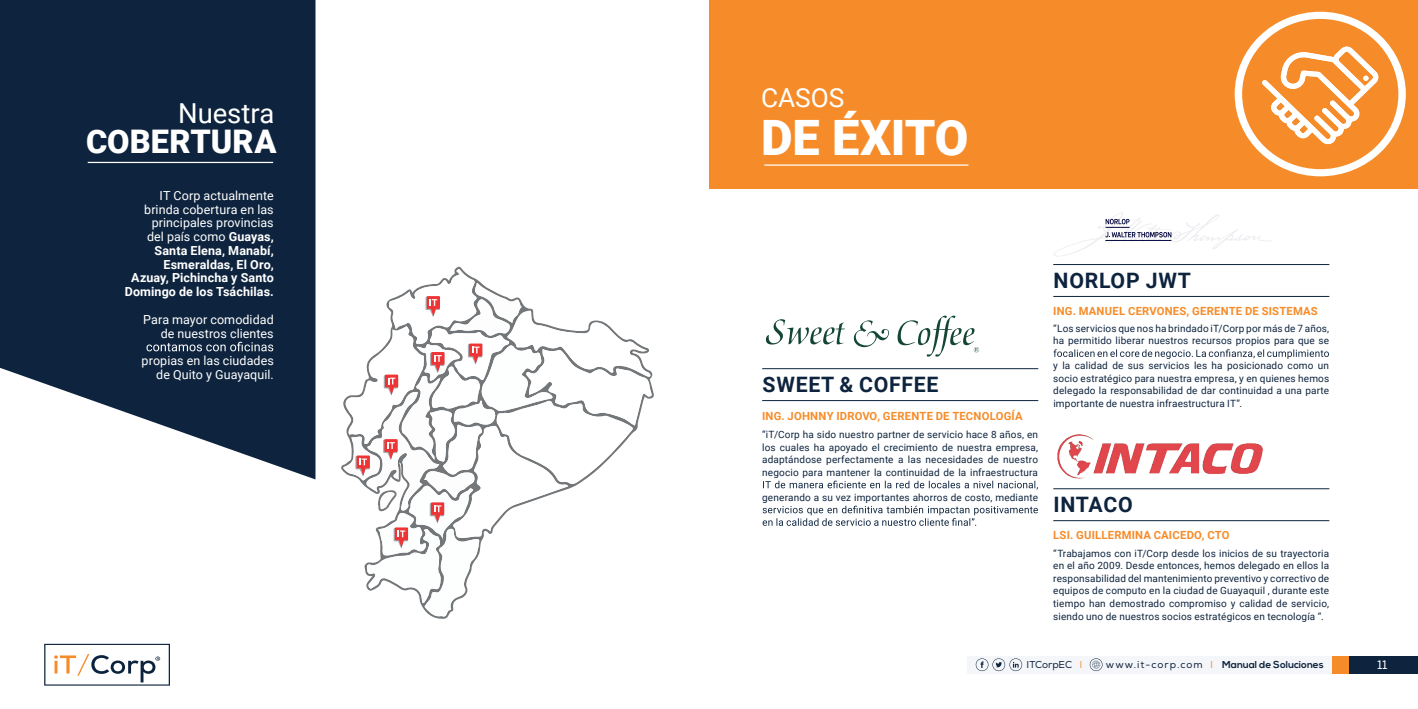
<style>
.page{position:relative;width:1418px;height:709px;background:#fff}
.page>*{position:absolute;margin:0;border:0;box-sizing:border-box;transform-origin:0 0}
.t1{font:900 48.75px "Roboto";letter-spacing:-.005em;color:#fff}
.t2{font:900 32.5px "Roboto";color:#fff}
.t3{font:27.5px "Roboto";letter-spacing:-.005em;color:#fff}
.t4{font:26.25px "Roboto";color:#fff}
.t5{font:700 21.25px "Roboto";letter-spacing:.035em;color:#0e243e}
.t6{font:700 12.5px/13.8px "Roboto";letter-spacing:.01em;color:#fff;text-align:right}
.t7{font:12.5px/13.8px "Roboto";letter-spacing:.005em;color:#fff;text-align:right}
.t8{font:12.5px "Nexa";color:#fff}
.t9{font:700 11.25px "Roboto";letter-spacing:.015em;color:#f68c29}
.t10{font:10px/12.5px "Roboto";letter-spacing:.015em;color:#0e243e;text-align:justify}
.t11{font:700 10px "Nexa";color:#0e243e}
.t12{font:10px "Nexa";letter-spacing:-.005em;color:#0e243e}
.s1{font-weight:400}
.s2{color:#f68c29}
.s3{font-weight:400;color:#f68c29}
</style>
<div class="page">
<svg style="left:44px;top:644px;width:126px;height:41px"></svg>
<svg style="left:343px;top:268px;width:309px;height:349px"></svg>
<svg style="left:0;top:0;width:315px;height:479px;background:#2a3d54"></svg>
<svg style="left:146px;top:342px;width:127px;height:9px"></svg>
<hr style="left:88px;top:162px;width:185px;height:1px;background:#fff">
<div style="left:1348px;top:656px;width:69px;height:17px;background:#0e243e"></div>
<div style="left:1331px;top:656px;width:17px;height:17px;background:#f68c29"></div>
<div style="left:966px;top:656px;width:365px;height:17px;background:#f5f6f9"></div>
<svg style="left:975px;top:658px;width:47px;height:13px"></svg>
<svg style="left:1089px;top:658px;width:13px;height:13px"></svg>
<div style="left:709px;top:0;width:708px;height:189px;background:#f68c29"></div>
<svg style="left:766px;top:319px;width:78px;height:25px"></svg>
<svg style="left:853px;top:320px;width:36px;height:27px"></svg>
<svg style="left:897px;top:315px;width:82px;height:41px"></svg>
<svg style="left:1053px;top:349px;width:275px;height:10px"></svg>
<hr style="left:762px;top:368px;width:276px;height:1px;background:#0e243e">
<hr style="left:1053px;top:264px;width:276px;height:1px;background:#0e243e">
<hr style="left:1053px;top:488px;width:276px;height:1px;background:#0e243e">
<hr style="left:762px;top:400px;width:276px;height:1px;background:#0e243e">
<hr style="left:1053px;top:296px;width:276px;height:1px;background:#0e243e">
<hr style="left:1053px;top:520px;width:276px;height:1px;background:#0e243e">
<img style="left:1057px;top:434px;width:206px;height:45px">
<svg style="left:1054px;top:212px;width:213px;height:45px"></svg>
<svg style="left:1234px;top:12px;width:171px;height:164px"></svg>
<hr style="left:764px;top:164px;width:204px;height:2px;background:#fff">
<svg style="left:763px;top:480px;width:274px;height:9px"></svg>
<svg style="left:762px;top:505px;width:275px;height:21px"></svg>
<h3 class="t3" style="left:178px;top:93px;width:98px">Nuestra</h3>
<h2 class="t2" style="left:86px;top:119px;width:192px">COBERTURA</h2>
<p class="t6" style="left:125px;top:188px;width:150px"><span class="s1">IT Corp actualmente brinda cobertura en las principales provincias<br>del país como</span> Guayas,<br>Santa Elena, Manabí,<br>Esmeraldas, El Oro,<br>Azuay, Pichincha y Santo<br>Domingo de los Tsáchilas.</p>
<p class="t7" style="left:143px;top:312px;width:132px">Para mayor comodidad de nuestros clientes</p>
<p class="t7" style="left:142px;top:353px;width:134px">propias en las ciudades de Quito y Guayaquil.</p>
<h3 class="t4" style="left:761px;top:80px;width:85px">CASOS</h3>
<h1 class="t1" style="left:761px;top:103px;width:208px">DE ÉXITO</h1>
<h3 class="t5" style="left:762px;top:369px;width:177px">SWEET &amp; COFFEE</h3>
<p class="t9" style="left:762px;top:408px;width:262px">ING. JOHNNY IDROVO, GERENTE DE TECNOLOGÍA</p>
<p class="t10" style="left:762px;top:428px;width:277px">“iT/Corp ha sido nuestro partner de servicio hace 8 años, en los cuales ha apoyado el crecimiento de nuestra empresa, adaptándose perfectamente a las necesidades de nuestro negocio para mantener la continuidad de la infraestructura</p>
<p class="t10" style="left:762px;top:490px;width:277px">generando a su vez importantes ahorros de costo, mediante</p>
<h3 class="t5" style="left:1053px;top:265px;width:139px">NORLOP JWT</h3>
<p class="t9" style="left:1053px;top:303px;width:266px">ING. MANUEL CERVONES, GERENTE DE SISTEMAS</p>
<p class="t10" style="left:1053px;top:322px;width:277px">“Los servicios que nos ha brindado iT/Corp por más de 7 años, ha permitido liberar nuestros recursos propios para que se</p>
<p class="t10" style="left:1053px;top:359px;width:277px">y la calidad de sus servicios les ha posicionado como un socio estratégico para nuestra empresa, y en quienes hemos delegado la responsabilidad de dar continuidad a una parte importante de nuestra infraestructura IT”.</p>
<h3 class="t5" style="left:1053px;top:489px;width:81px">INTACO</h3>
<p class="t9" style="left:1053px;top:527px;width:178px">LSI. GUILLERMINA CAICEDO, CTO</p>
<p class="t10" style="left:1053px;top:547px;width:277px">“Trabajamos con iT/Corp desde los inicios de su trayectoria en el año 2009. Desde entonces, hemos delegado en ellos la responsabilidad del mantenimiento preventivo y correctivo de equipos de computo en la ciudad de Guayaquil , durante este tiempo han demostrado compromiso y calidad de servicio, siendo uno de nuestros socios estratégicos en tecnología “.</p>
<p class="t12" style="left:1026px;top:658px;width:57px">ITCorpEC <span class="s2">l</span></p>
<p class="t11" style="left:1105px;top:658px;width:219px"><span class="s1">www.it-corp.com</span> <span class="s3">l</span> Manual de Soluciones</p>
<p class="t8" style="left:1376px;top:657px;width:12px">11</p>
</div>
